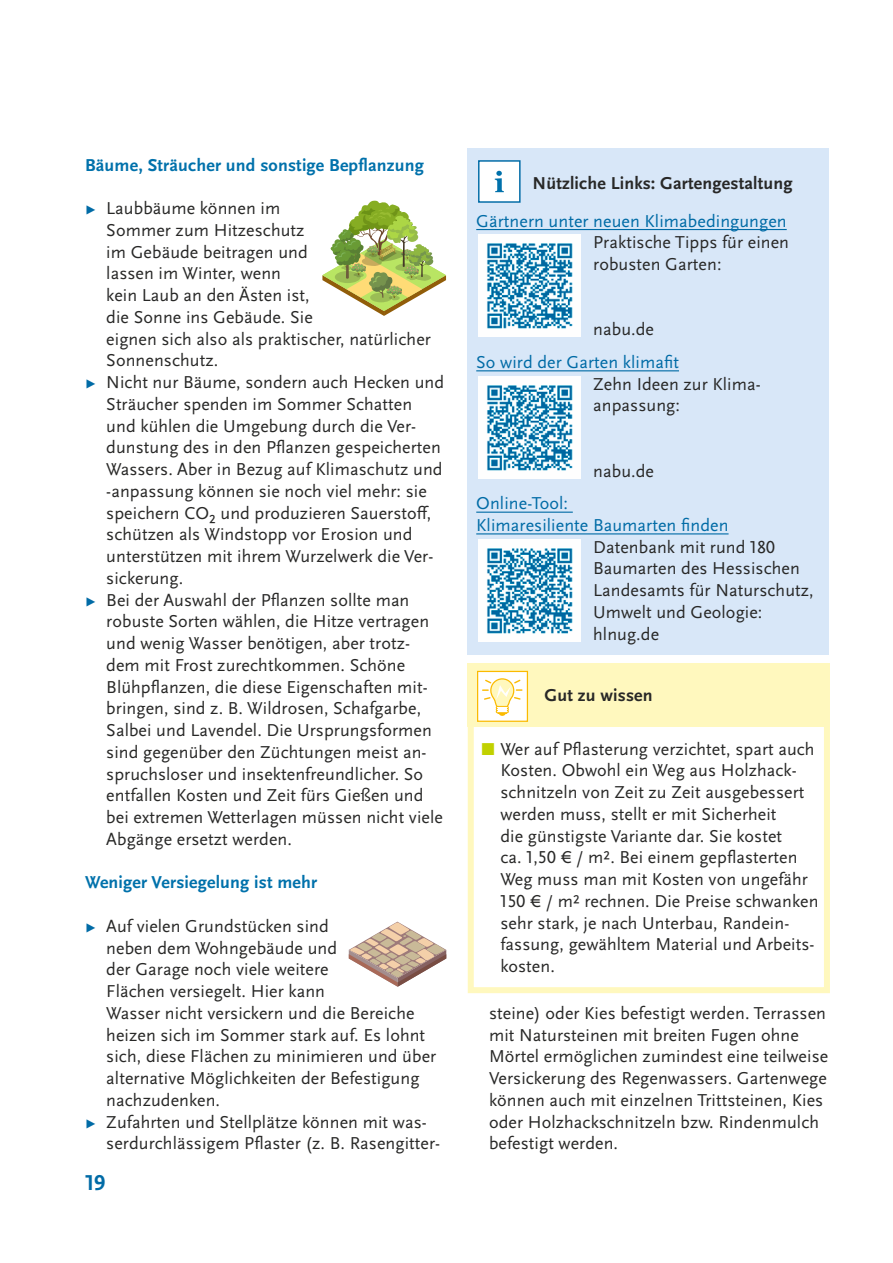
<style>
.page{position:relative;width:893px;height:1263px;background:#fff}
.page>*{position:absolute;margin:0;border:0;box-sizing:border-box;transform-origin:0 0}
.t1{font:700 22.5px "Scala Sans Pro";color:#006ba6}
.Text_Tabelle{font:18px/21.8px "Scala Sans Pro";letter-spacing:.005em;color:#282827}
.Text_Tabelle-2{font:18px/21.8px "Scala Sans Pro";letter-spacing:.005em;color:#006ba6}
.t2{font:700 18px "Scala Sans Pro";letter-spacing:.01em;color:#0071ab}
.Text_Tabelle-3{font:700 18px "Scala Sans Pro";letter-spacing:.01em;color:#282827}
.s1{color:#006ba6}
.s2{color:#c1d100}
</style>
<div class="page">
<div style="left:468px;top:149px;width:361px;height:506px;background:#d8e7f8"></div>
<div style="left:478px;top:160px;width:43px;height:43px;background:#fff;border:1px solid #006ba6"></div>
<svg style="left:495px;top:171px;width:9px;height:21px"></svg>
<img style="left:478px;top:234px;width:102px;height:102px">
<img style="left:478px;top:376px;width:102px;height:102px">
<img style="left:478px;top:539px;width:102px;height:102px">
<div style="left:468px;top:663px;width:362px;height:64px;background:#fff8be"></div>
<div style="left:468px;top:664px;width:362px;height:329px;border:6px solid #fff8be"></div>
<div style="left:477px;top:671px;width:51px;height:51px;background:#fff;border:1px solid #fbba00"></div>
<div style="left:499px;top:710px;width:7px;height:6px;background:#fbba00;border-radius:50%"></div>
<svg style="left:482px;top:678px;width:40px;height:36px"></svg>
<svg style="left:322px;top:200px;width:124px;height:116px"></svg>
<svg style="left:349px;top:922px;width:97px;height:65px"></svg>
<hr style="left:476px;top:229px;width:311px;height:1px;background:#006ba6">
<hr style="left:476px;top:370px;width:203px;height:1px;background:#006ba6">
<hr style="left:476px;top:512px;width:97px;height:1px;background:#006ba6">
<hr style="left:476px;top:533px;width:253px;height:1px;background:#006ba6">
<h3 class="t2" style="left:85px;top:154px;width:340px">Bäume, Sträucher und sonstige Bepflanzung</h3>
<p class="Text_Tabelle" style="left:106px;top:197px;width:326px;text-indent:-21px"><span class="s1">▸</span> Laubbäume können im<br>Sommer zum Hitzeschutz<br>im Gebäude beitragen und<br>lassen im Winter, wenn<br>kein Laub an den Ästen ist,<br>die Sonne ins Gebäude. Sie<br>eignen sich also als praktischer, natürlicher<br>Sonnenschutz.</p>
<p class="Text_Tabelle" style="left:106px;top:371px;width:339px;text-indent:-21px"><span class="s1">▸</span> Nicht nur Bäume, sondern auch Hecken und Sträucher spenden im Sommer Schatten und kühlen die Umgebung durch die Ver&shy;dunstung des in den Pflanzen gespeicherten Wassers. Aber in Bezug auf Klimaschutz und -anpassung können sie noch viel mehr: sie speichern CO₂ und produzieren Sauerstoff, schützen als Windstopp vor Erosion und unterstützen mit ihrem Wurzelwerk die Ver&shy;sickerung.</p>
<p class="Text_Tabelle" style="left:106px;top:589px;width:338px;text-indent:-21px"><span class="s1">▸</span> Bei der Auswahl der Pflanzen sollte man robuste Sorten wählen, die Hitze vertragen und wenig Wasser benötigen, aber trotz&shy;dem mit Frost zurechtkommen. Schöne Blühpflanzen, die diese Eigenschaften mit&shy;bringen, sind z. B. Wildrosen, Schafgarbe, Salbei und Lavendel. Die Ursprungsformen sind gegenüber den Züchtungen meist an&shy;spruchsloser und insektenfreundlicher. So entfallen Kosten und Zeit fürs Gießen und bei extremen Wetterlagen müssen nicht viele Abgänge ersetzt werden.</p>
<h3 class="t2" style="left:85px;top:872px;width:234px">Weniger Versiegelung ist mehr</h3>
<p class="Text_Tabelle" style="left:106px;top:915px;width:331px;text-indent:-21px"><span class="s1">▸</span> Auf vielen Grundstücken sind<br>neben dem Wohngebäude und<br>der Garage noch viele weitere<br>Flächen versiegelt. Hier kann<br>Wasser nicht versickern und die Bereiche heizen sich im Sommer stark auf. Es lohnt sich, diese Flächen zu minimieren und über alternative Möglichkeiten der Befestigung nachzudenken.</p>
<p class="Text_Tabelle" style="left:106px;top:1111px;width:335px;text-indent:-21px"><span class="s1">▸</span> Zufahrten und Stellplätze können mit was&shy;serdurchlässigem Pflaster (z. B. Rasengitter-</p>
<p class="t1" style="left:85px;top:1170px;width:22px">19</p>
<p class="Text_Tabelle-3" style="left:533px;top:172px;width:261px">Nützliche Links: Gartengestaltung</p>
<p class="Text_Tabelle-2" style="left:476px;top:210px;width:312px">Gärtnern unter neuen Klimabedingungen</p>
<p class="Text_Tabelle" style="left:593px;top:232px;width:197px">Praktische Tipps für einen robusten Garten:</p>
<p class="Text_Tabelle" style="left:593px;top:319px;width:62px">nabu.de</p>
<p class="Text_Tabelle-2" style="left:476px;top:351px;width:204px">So wird der Garten klimafit</p>
<p class="Text_Tabelle" style="left:593px;top:373px;width:169px">Zehn Ideen zur Klima&shy;anpassung:</p>
<p class="Text_Tabelle" style="left:593px;top:460px;width:62px">nabu.de</p>
<p class="Text_Tabelle-2" style="left:476px;top:492px;width:254px">Online-Tool:<br>Klimaresiliente Baumarten finden</p>
<p class="Text_Tabelle" style="left:593px;top:536px;width:222px">Datenbank mit rund 180<br>Baumarten des Hessischen<br>Landesamts für Naturschutz,<br>Umwelt und Geologie:</p>
<p class="Text_Tabelle" style="left:593px;top:623px;width:67px">hlnug.de</p>
<p class="Text_Tabelle-3" style="left:544px;top:684px;width:110px">Gut zu wissen</p>
<p class="Text_Tabelle" style="left:500px;top:738px;width:320px;text-indent:-21px"><span class="s2">■</span> Wer auf Pflasterung verzichtet, spart auch Kosten. Obwohl ein Weg aus Holzhack&shy;schnitzeln von Zeit zu Zeit ausgebessert werden muss, stellt er mit Sicherheit<br>die günstigste Variante dar. Sie kostet<br>ca. 1,50 € / m². Bei einem gepflasterten Weg muss man mit Kosten von ungefähr 150 € / m² rechnen. Die Preise schwanken sehr stark, je nach Unterbau, Randein&shy;fassung, gewähltem Material und Arbeits&shy;kosten.</p>
<p class="Text_Tabelle" style="left:489px;top:1002px;width:341px">steine) oder Kies befestigt werden. Terrassen mit Natursteinen mit breiten Fugen ohne Mörtel ermöglichen zumindest eine teilweise Versickerung des Regenwassers. Gartenwege können auch mit einzelnen Trittsteinen, Kies oder Holzhackschnitzeln bzw. Rindenmulch befestigt werden.</p>
</div>
